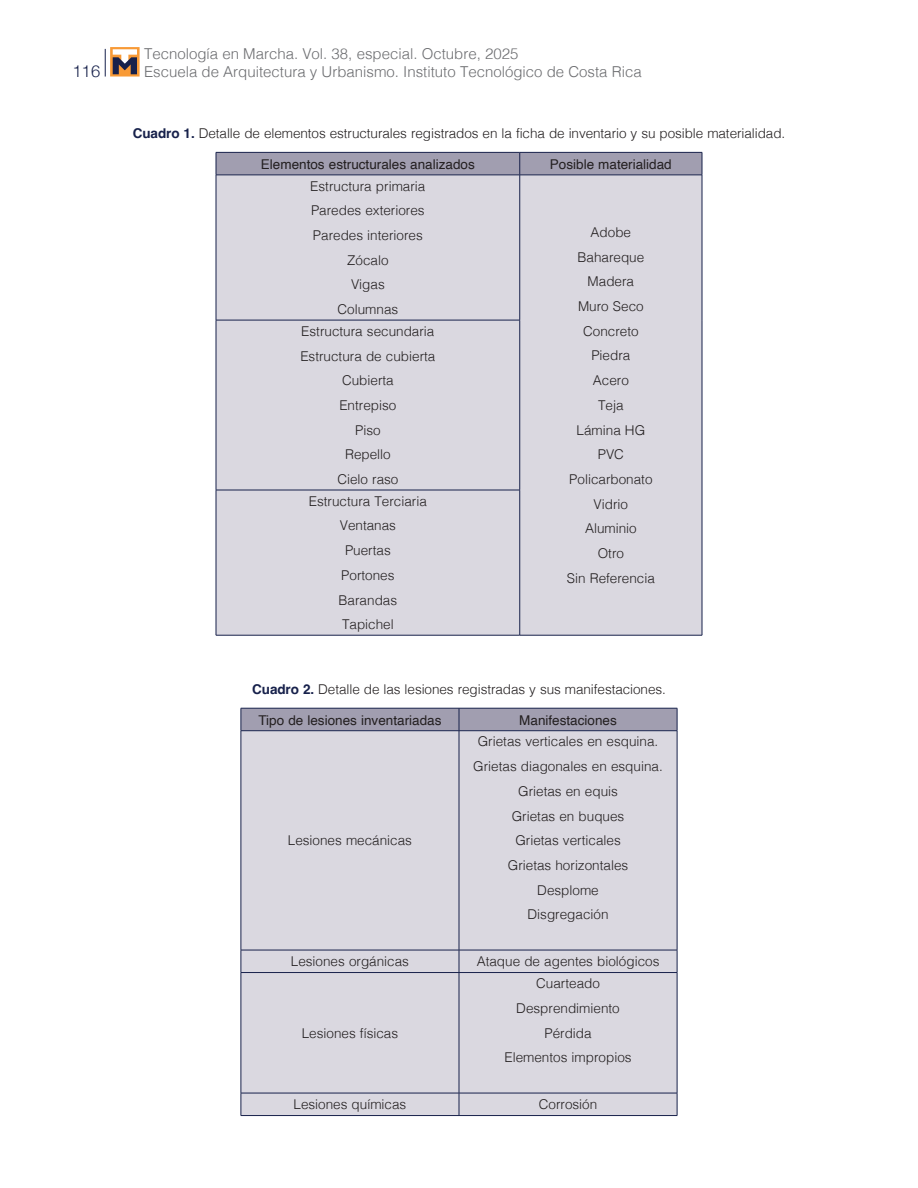
<style>
.page{position:relative;width:918px;height:1188px;background:#fff}
.page>*{position:absolute;margin:0;border:0;box-sizing:border-box;transform-origin:0 0}
.t1{font:300 16.5px "Helvetica Neue";color:#17214b}
.t2{font:300 15px "Helvetica";color:#6c6d70}
.t3{font:300 13.5px/24.8px "Helvetica";color:#231f20;text-align:center}
.t4{font:13.5px "Helvetica";color:#231f20}
.s1{font-weight:700;color:#17214b}
</style>
<div class="page">
<svg style="left:105px;top:49px;width:1px;height:28px"></svg>
<svg style="left:110px;top:47px;width:30px;height:30px"></svg>
<svg style="left:113px;top:49px;width:24px;height:25px"></svg>
<div style="left:217px;top:176px;width:485px;height:459px;background:#dad8e0"></div>
<svg style="left:216px;top:152px;width:487px;height:23px"></svg>
<hr style="left:216px;top:175px;width:304px;height:1px;background:#17214b">
<hr style="left:216px;top:175px;width:1px;height:145px;background:#17214b">
<hr style="left:520px;top:175px;width:182px;height:1px;background:#17214b">
<hr style="left:519px;top:175px;width:1px;height:145px;background:#17214b">
<hr style="left:702px;top:175px;width:1px;height:145px;background:#17214b">
<hr style="left:216px;top:320px;width:304px;height:1px;background:#17214b">
<hr style="left:216px;top:320px;width:1px;height:170px;background:#17214b">
<hr style="left:519px;top:320px;width:1px;height:170px;background:#17214b">
<hr style="left:702px;top:320px;width:1px;height:170px;background:#17214b">
<hr style="left:216px;top:490px;width:304px;height:1px;background:#17214b">
<hr style="left:216px;top:490px;width:1px;height:145px;background:#17214b">
<hr style="left:519px;top:490px;width:1px;height:145px;background:#17214b">
<hr style="left:702px;top:490px;width:1px;height:145px;background:#17214b">
<hr style="left:216px;top:635px;width:304px;height:1px;background:#17214b">
<hr style="left:520px;top:635px;width:182px;height:1px;background:#17214b">
<div style="left:242px;top:731px;width:435px;height:384px;background:#dad8e0"></div>
<div style="left:241px;top:708px;width:437px;height:23px;background:#a19eb0"></div>
<hr style="left:241px;top:730px;width:218px;height:1px;background:#17214b">
<hr style="left:241px;top:731px;width:1px;height:219px;background:#17214b">
<hr style="left:459px;top:730px;width:218px;height:1px;background:#17214b">
<hr style="left:459px;top:731px;width:1px;height:219px;background:#17214b">
<hr style="left:677px;top:731px;width:1px;height:219px;background:#17214b">
<hr style="left:241px;top:950px;width:218px;height:1px;background:#17214b">
<svg style="left:241px;top:950px;width:1px;height:22px"></svg>
<hr style="left:459px;top:950px;width:218px;height:1px;background:#17214b">
<svg style="left:459px;top:950px;width:1px;height:22px"></svg>
<svg style="left:677px;top:950px;width:1px;height:22px"></svg>
<hr style="left:241px;top:972px;width:218px;height:1px;background:#17214b">
<hr style="left:241px;top:973px;width:1px;height:120px;background:#17214b">
<hr style="left:459px;top:972px;width:218px;height:1px;background:#17214b">
<hr style="left:459px;top:973px;width:1px;height:120px;background:#17214b">
<hr style="left:677px;top:973px;width:1px;height:120px;background:#17214b">
<hr style="left:241px;top:1093px;width:218px;height:1px;background:#17214b">
<svg style="left:241px;top:1093px;width:1px;height:22px"></svg>
<hr style="left:459px;top:1093px;width:218px;height:1px;background:#17214b">
<svg style="left:459px;top:1093px;width:1px;height:22px"></svg>
<svg style="left:677px;top:1093px;width:1px;height:22px"></svg>
<hr style="left:241px;top:1115px;width:218px;height:1px;background:#17214b">
<hr style="left:459px;top:1115px;width:218px;height:1px;background:#17214b">
<p class="t2" style="left:144px;top:40px;width:376px">Tecnología en Marcha. Vol. 38, especial. Octubre, 2025</p>
<p class="t1" style="left:73px;top:57px;width:29px">116</p>
<p class="t2" style="left:144px;top:58px;width:499px">Escuela de Arquitectura y Urbanismo. Instituto Tecnológico de Costa Rica</p>
<p class="t3" style="left:133px;top:120px;width:654px"><span class="s1">Cuadro 1.</span> Detalle de elementos estructurales registrados en la ficha de inventario y su posible materialidad.</p>
<p class="t4" style="left:261px;top:154px;width:215px">Elementos estructurales analizados</p>
<p class="t4" style="left:550px;top:154px;width:123px">Posible materialidad</p>
<p class="t3" style="left:310px;top:172px;width:117px">Estructura primaria<br>Paredes exteriores<br>Paredes interiores<br>Zócalo<br>Vigas<br>Columnas</p>
<p class="t3" style="left:567px;top:219px;width:90px">Adobe<br>Bahareque<br>Madera<br>Muro Seco<br>Concreto<br>Piedra<br>Acero<br>Teja<br>Lámina HG<br>PVC<br>Policarbonato<br>Vidrio<br>Aluminio<br>Otro<br>Sin Referencia</p>
<p class="t3" style="left:300px;top:318px;width:137px">Estructura secundaria<br>Estructura de cubierta<br>Cubierta<br>Entrepiso<br>Piso<br>Repello<br>Cielo raso</p>
<p class="t3" style="left:309px;top:488px;width:120px">Estructura Terciaria<br>Ventanas<br>Puertas<br>Portones<br>Barandas<br>Tapichel</p>
<p class="t3" style="left:252px;top:675px;width:415px"><span class="s1">Cuadro 2.</span> Detalle de las lesiones registradas y sus manifestaciones.</p>
<p class="t4" style="left:258px;top:709px;width:184px">Tipo de lesiones inventariadas</p>
<p class="t4" style="left:519px;top:709px;width:99px">Manifestaciones</p>
<p class="t3" style="left:288px;top:827px;width:126px">Lesiones mecánicas</p>
<p class="t3" style="left:473px;top:728px;width:191px">Grietas verticales en esquina.<br>Grietas diagonales en esquina.<br>Grietas en equis<br>Grietas en buques<br>Grietas verticales<br>Grietas horizontales<br>Desplome<br>Disgregación</p>
<p class="t3" style="left:291px;top:948px;width:120px">Lesiones orgánicas</p>
<p class="t3" style="left:477px;top:948px;width:184px">Ataque de agentes biológicos</p>
<p class="t3" style="left:302px;top:1020px;width:98px">Lesiones físicas</p>
<p class="t3" style="left:504px;top:970px;width:129px">Cuarteado<br>Desprendimiento<br>Pérdida<br>Elementos impropios</p>
<p class="t3" style="left:293px;top:1091px;width:114px">Lesiones químicas</p>
<p class="t3" style="left:539px;top:1091px;width:60px">Corrosión</p>
</div>
